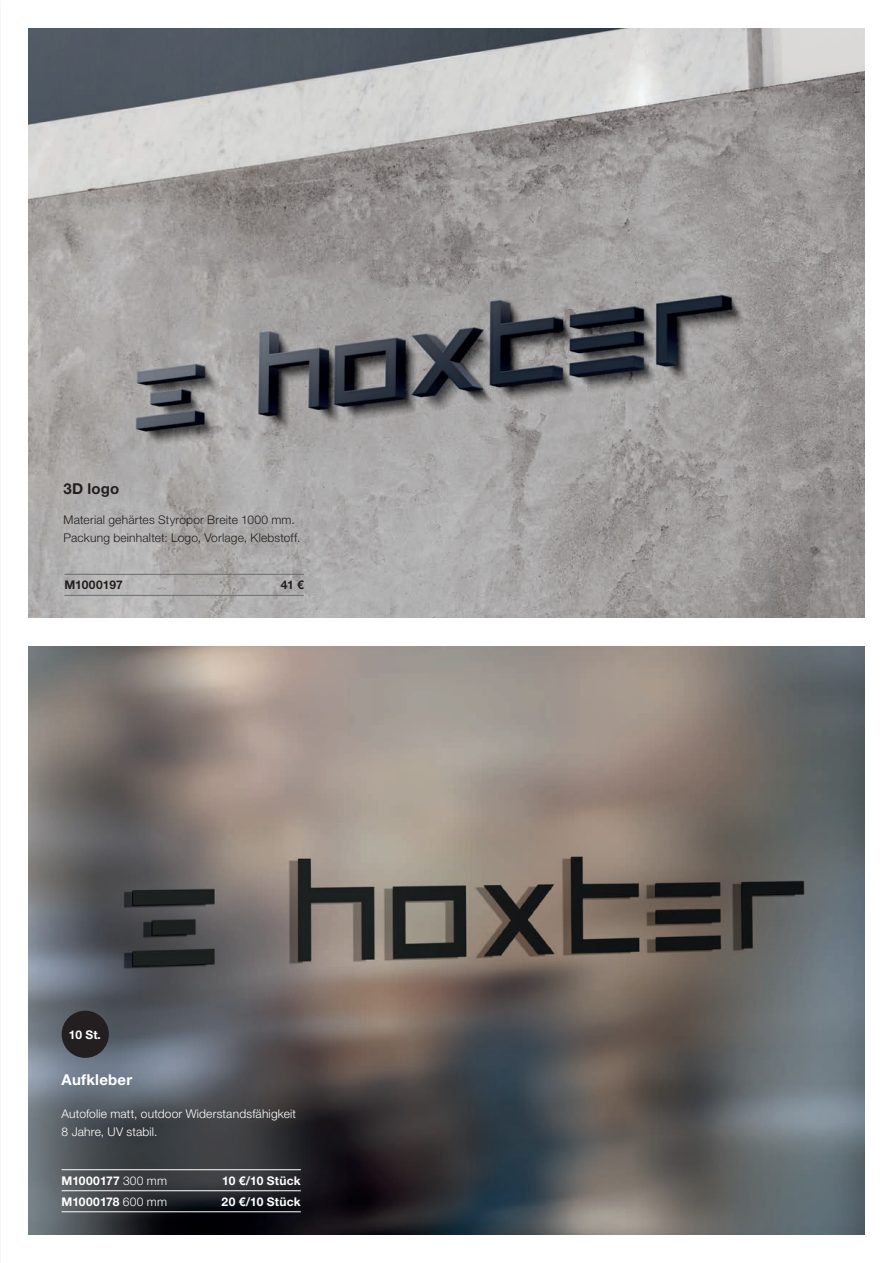
<style>
.page{position:relative;width:893px;height:1263px;background:#fff}
.page>*{position:absolute;margin:0;border:0;box-sizing:border-box;transform-origin:0 0}
.t1{font:700 15px "Helvetica Neue LT Pro";letter-spacing:.015em;color:#fff}
.t2{font:700 15px "Helvetica Neue LT Pro";letter-spacing:.01em;color:#231f20}
.t3{font:300 12px/18px "Helvetica Neue LT Pro";letter-spacing:.015em;color:#231f20}
.t4{font:300 12px/18px "Helvetica Neue LT Pro";letter-spacing:.015em;color:#fff}
.t5{font:700 12px "Helvetica Neue LT Pro";letter-spacing:.015em;color:#fff}
.t6{font:700 12px "Helvetica Neue LT Pro";letter-spacing:-.005em;color:#231f20}
.s1{font-weight:300}
</style>
<div class="page">
<img style="left:29px;top:28px;width:836px;height:589px">
<img style="left:29px;top:647px;width:836px;height:587px">
<hr style="left:62px;top:1169px;width:137px;height:1px;background:#fff">
<hr style="left:199px;top:1169px;width:102px;height:1px;background:#fff">
<hr style="left:62px;top:1190px;width:137px;height:1px;background:#fff">
<hr style="left:199px;top:1190px;width:102px;height:1px;background:#fff">
<hr style="left:62px;top:1211px;width:137px;height:1px;background:#fff">
<hr style="left:199px;top:1211px;width:102px;height:1px;background:#fff">
<div style="left:62px;top:1011px;width:47px;height:47px;background:#231f20;border-radius:50%"></div>
<hr style="left:65px;top:574px;width:153px;height:1px;background:#6c6d70">
<hr style="left:218px;top:574px;width:86px;height:1px;background:#6c6d70">
<hr style="left:65px;top:595px;width:153px;height:1px;background:#6c6d70">
<hr style="left:218px;top:595px;width:86px;height:1px;background:#6c6d70">
<p class="t2" style="left:64px;top:480px;width:57px">3D logo</p>
<p class="t3" style="left:64px;top:511px;width:238px">Material gehärtes Styropor Breite 1000 mm.<br>Packung beinhaltet: Logo, Vorlage, Klebstoff.</p>
<p class="t6" style="left:65px;top:577px;width:60px">M1000197</p>
<p class="t6" style="left:281px;top:577px;width:24px">41 €</p>
<p class="t5" style="left:69px;top:1027px;width:34px">10 St.</p>
<p class="t1" style="left:62px;top:1070px;width:72px">Aufkleber</p>
<p class="t4" style="left:62px;top:1104px;width:236px">Autofolie matt, outdoor Widerstandsfähigkeit<br>8 Jahre, UV stabil.</p>
<p class="t5" style="left:62px;top:1173px;width:107px">M1000177 <span class="s1">300 mm</span></p>
<p class="t5" style="left:222px;top:1173px;width:80px">10 €/10 Stück</p>
<p class="t5" style="left:62px;top:1194px;width:107px">M1000178 <span class="s1">600 mm</span></p>
<p class="t5" style="left:222px;top:1194px;width:81px">20 €/10 Stück</p>
</div>
